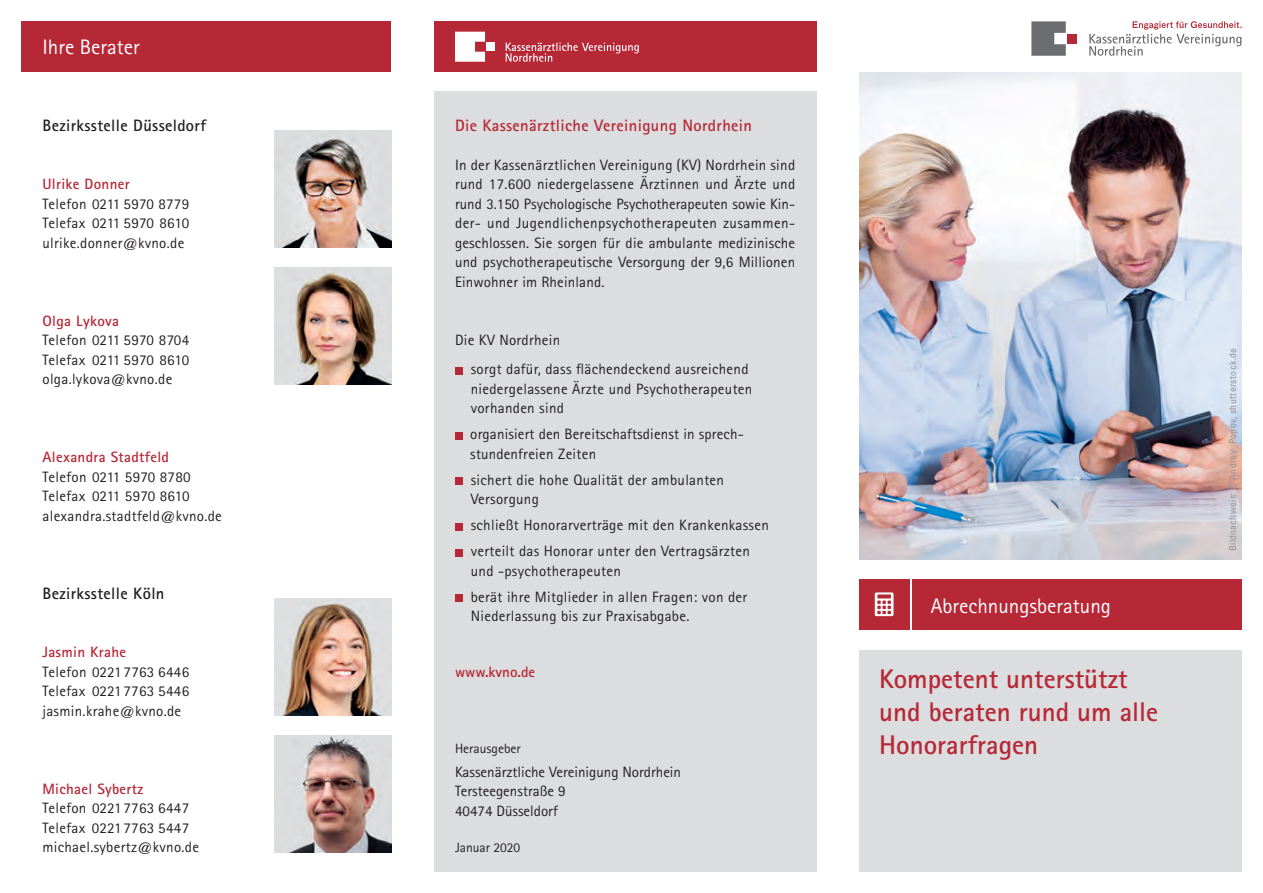
<style>
.page{position:relative;width:1263px;height:893px;background:#fff}
.page>*{position:absolute;margin:0;border:0;box-sizing:border-box;transform-origin:0 0}
.t1{font:700 27px/33px "Rotis Sans Serif";color:#b72837}
.t2{font:21px "Rotis Sans Serif";color:#fff}
.t3{font:700 16.5px "Rotis Sans Serif";letter-spacing:.02em;color:#231f20}
.t4{font:700 16.5px "Rotis Sans Serif";letter-spacing:.02em;color:#b72837}
.t5{font:15px/19.5px "Rotis Sans Serif";letter-spacing:.02em;color:#231f20}
.t6{font:15px/19.5px "Rotis Sans Serif";color:#231f20}
.t7{font:700 15px "Rotis Sans Serif";letter-spacing:.02em;color:#b72837}
.t8{font:700 15px "Rotis Sans Serif";color:#b72837}
.t9{font:13.5px "Rotis Sans Serif";color:#231f20}
.t10{font:condensed 9.75px "Univers";letter-spacing:.03em;color:#939598}
</style>
<div class="page">
<img style="left:274px;top:599px;width:117px;height:117px">
<img style="left:274px;top:267px;width:117px;height:117px">
<img style="left:274px;top:131px;width:117px;height:117px">
<div style="left:21px;top:21px;width:370px;height:51px;background:#b72837"></div>
<div style="left:434px;top:92px;width:382px;height:780px;background:#dcdddf"></div>
<div style="left:434px;top:21px;width:382px;height:51px;background:#b72837"></div>
<img style="left:859px;top:72px;width:383px;height:488px">
<svg style="left:1031px;top:21px;width:35px;height:35px"></svg>
<div style="left:1067px;top:34px;width:10px;height:9px;background:#b72837"></div>
<svg style="left:1089px;top:21px;width:153px;height:35px"></svg>
<svg style="left:455px;top:32px;width:30px;height:30px"></svg>
<div style="left:486px;top:42px;width:9px;height:9px;background:#fff"></div>
<svg style="left:506px;top:43px;width:133px;height:19px"></svg>
<div style="left:859px;top:650px;width:383px;height:222px;background:#dcdddf"></div>
<div style="left:912px;top:579px;width:330px;height:51px;background:#b72837"></div>
<div style="left:859px;top:579px;width:51px;height:51px;background:#b72837"></div>
<svg style="left:875px;top:592px;width:18px;height:24px"></svg>
<div style="left:455px;top:367px;width:7px;height:7px;background:#b72837"></div>
<div style="left:455px;top:432px;width:7px;height:7px;background:#b72837"></div>
<div style="left:455px;top:478px;width:7px;height:7px;background:#b72837"></div>
<div style="left:455px;top:523px;width:7px;height:7px;background:#b72837"></div>
<div style="left:455px;top:549px;width:7px;height:7px;background:#b72837"></div>
<div style="left:455px;top:595px;width:7px;height:7px;background:#b72837"></div>
<img style="left:274px;top:735px;width:117px;height:117px">
<h2 class="t2" style="left:43px;top:35px;width:99px">Ihre Berater</h2>
<p class="t3" style="left:43px;top:115px;width:165px">Bezirksstelle Düsseldorf</p>
<p class="t7" style="left:43px;top:175px;width:89px">Ulrike Donner</p>
<p class="t5" style="left:43px;top:194px;width:148px;text-align:justify">Telefon 0211 5970 8779<br>Telefax 0211 5970 8610 ulrike.donner@kvno.de</p>
<p class="t7" style="left:43px;top:311px;width:78px">Olga Lykova</p>
<p class="t5" style="left:43px;top:330px;width:148px;text-align:justify">Telefon 0211 5970 8704<br>Telefax 0211 5970 8610 olga.lykova@kvno.de</p>
<p class="t7" style="left:43px;top:448px;width:128px">Alexandra Stadtfeld</p>
<p class="t5" style="left:43px;top:467px;width:181px">Telefon 0211 5970 8780<br>Telefax 0211 5970 8610 alexandra.stadtfeld@kvno.de</p>
<p class="t3" style="left:43px;top:583px;width:123px">Bezirksstelle Köln</p>
<p class="t7" style="left:43px;top:643px;width:85px">Jasmin Krahe</p>
<p class="t5" style="left:42px;top:662px;width:148px;text-align:justify">Telefon 02217763 6446<br>Telefax 02217763 5446 jasmin.krahe@kvno.de</p>
<p class="t7" style="left:42px;top:779px;width:102px">Michael Sybertz</p>
<p class="t5" style="left:42px;top:798px;width:158px">Telefon 02217763 6447<br>Telefax 02217763 5447 michael.sybertz@kvno.de</p>
<p class="t4" style="left:455px;top:115px;width:299px">Die Kassenärztliche Vereinigung Nordrhein</p>
<p class="t5" style="left:455px;top:155px;width:342px;text-align:justify">In der Kassenärztlichen Vereinigung (KV) Nordrhein sind rund 17.600 niedergelassene Ärztinnen und Ärzte und rund 3.150 Psychologische Psychotherapeuten sowie Kin&shy;der- und Jugendlichenpsychotherapeuten zusammen&shy;geschlossen. Sie sorgen für die ambulante medizinische und psychotherapeutische Versorgung der 9,6 Millionen Einwohner im Rheinland.</p>
<p class="t5" style="left:471px;top:325px;width:279px;line-height:29.2px;text-indent:-16px">Die KV Nordrhein<br>sorgt dafür, dass flächendeckend ausreichend</p>
<p class="t5" style="left:471px;top:379px;width:283px">niedergelassene Ärzte und Psychotherapeuten vorhanden sind</p>
<p class="t5" style="left:470px;top:424px;width:275px">organisiert den Bereitschaftsdienst in sprech&shy;stundenfreien Zeiten</p>
<p class="t5" style="left:471px;top:470px;width:255px">sichert die hohe Qualität der ambulanten<br>Versorgung</p>
<p class="t5" style="left:471px;top:512px;width:300px;line-height:26px">schließt Honorarverträge mit den Krankenkassen verteilt das Honorar unter den Vertragsärzten</p>
<p class="t5" style="left:471px;top:558px;width:278px;line-height:26px">und -psychotherapeuten<br>berät ihre Mitglieder in allen Fragen: von der</p>
<p class="t5" style="left:471px;top:606px;width:220px">Niederlassung bis zur Praxisabgabe.</p>
<p class="t8" style="left:455px;top:662px;width:82px">www.kvno.de</p>
<p class="t9" style="left:455px;top:740px;width:67px">Herausgeber</p>
<p class="t6" style="left:455px;top:762px;width:228px">Kassenärztliche Vereinigung Nordrhein<br>Tersteegenstraße 9<br>40474 Düsseldorf</p>
<p class="t9" style="left:455px;top:840px;width:67px">Januar 2020</p>
<h2 class="t2" style="left:931px;top:593px;width:182px">Abrechnungsberatung</h2>
<h1 class="t1" style="left:879px;top:662px;width:280px">Kompetent unterstützt und beraten rund um alle<br>Honorarfragen</h1>
<p class="t10" style="left:1226px;top:551px;width:205px;rotate:-90deg">Bildnachweis: © Andrey_Popov, shutterstock.de</p>
</div>
